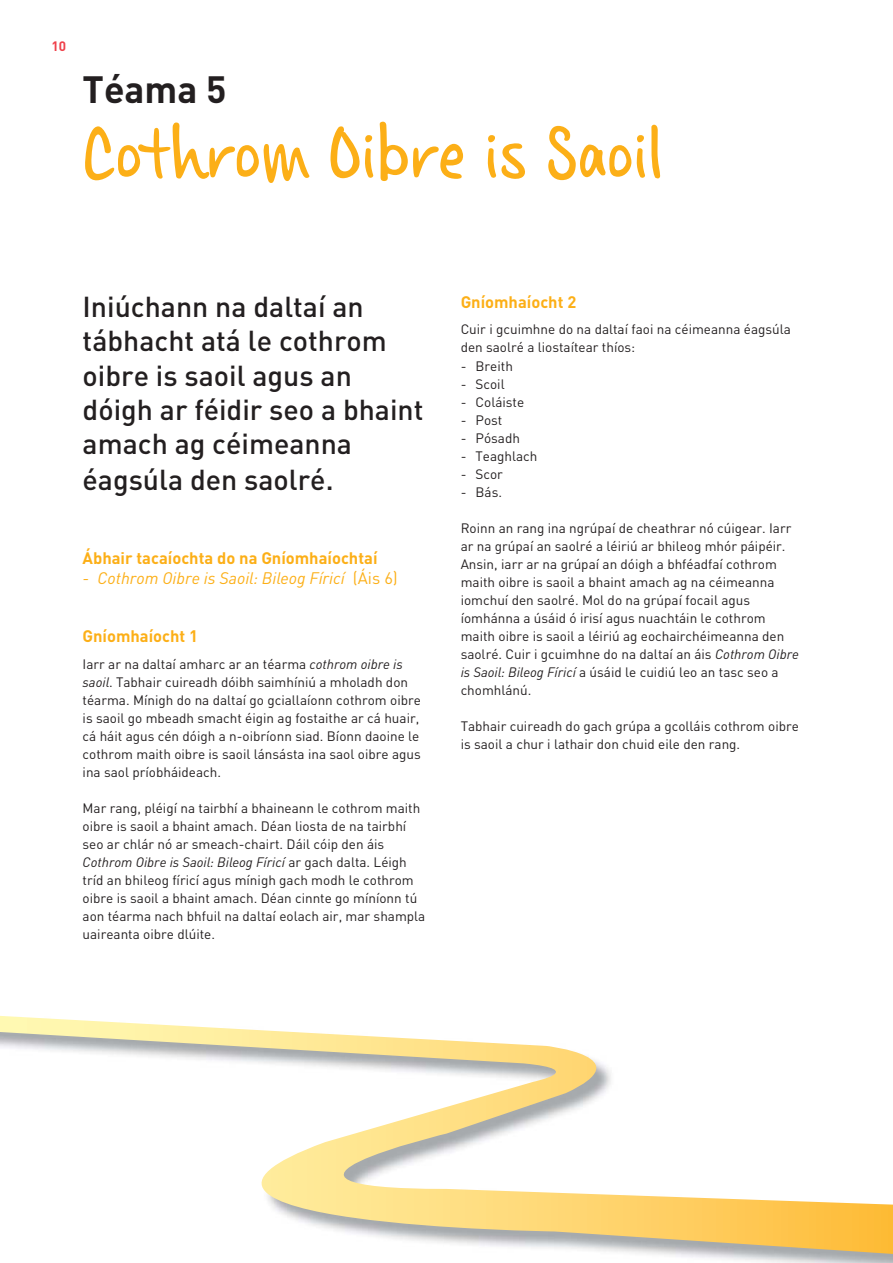
<style>
.page{position:relative;width:893px;height:1263px;background:#fff}
.page>*{position:absolute;margin:0;border:0;box-sizing:border-box;transform-origin:0 0}
.t1{font:105px "Casino Hand";color:#fcaf17}
.t2{font:700 37.5px "DIN Pro";color:#231f20}
.t3{font:500 28.5px/34.5px "DIN Pro";color:#231f20}
.t4{font:700 16.5px "DIN Pro";color:#fcaf17}
.t5{font:italic 16.5px "DIN Pro";color:#fcaf17}
.t6{font:13.5px/18px "DIN Pro";color:#231f20}
.t7{font:700 13.5px "DIN Pro";color:#ef404a}
.s1{font-style:normal}
.s2{font-style:italic}
</style>
<div class="page">
<svg style="left:0;top:1016px;width:892px;height:238px"></svg>
<p class="t7" style="left:51px;top:42px;width:16px">10</p>
<h2 class="t2" style="left:83px;top:77px;width:145px">Téama 5</h2>
<h1 class="t1" style="left:83px;top:81px;width:582px">Cothrom Oibre is Saoil</h1>
<h3 class="t3" style="left:83px;top:293px;width:342px">Iniúchann na daltaí an tábhacht atá le cothrom oibre is saoil agus an dóigh ar féidir seo a bhaint amach ag céimeanna éagsúla den saolré.</h3>
<p class="t4" style="left:83px;top:552px;width:296px">Ábhair tacaíochta do na Gníomhaíochtaí</p>
<p class="t5" style="left:83px;top:572px;width:317px">- Cothrom Oibre is Saoil: Bileog Fíricí <span class="s1">(Áis 6)</span></p>
<p class="t4" style="left:83px;top:630px;width:117px">Gníomhaíocht 1</p>
<p class="t6" style="left:83px;top:656px;width:340px">Iarr ar na daltaí amharc ar an téarma <span class="s2">cothrom oibre is saoil</span>. Tabhair cuireadh dóibh saimhíniú a mholadh don téarma. Mínigh do na daltaí go gciallaíonn cothrom oibre is saoil go mbeadh smacht éigin ag fostaithe ar cá huair, cá háit agus cén dóigh a n-oibríonn siad. Bíonn daoine le cothrom maith oibre is saoil lánsásta ina saol oibre agus ina saol príobháideach.</p>
<p class="t6" style="left:83px;top:800px;width:344px">Mar rang, pléigí na tairbhí a bhaineann le cothrom maith oibre is saoil a bhaint amach. Déan liosta de na tairbhí seo ar chlár nó ar smeach-chairt. Dáil cóip den áis <span class="s2">Cothrom Oibre is Saoil: Bileog Fíricí</span> ar gach dalta. Léigh tríd an bhileog fíricí agus mínigh gach modh le cothrom oibre is saoil a bhaint amach. Déan cinnte go míníonn tú aon téarma nach bhfuil na daltaí eolach air, mar shampla uaireanta oibre dlúite.</p>
<p class="t4" style="left:460px;top:296px;width:117px">Gníomhaíocht 2</p>
<p class="t6" style="left:460px;top:322px;width:331px">Cuir i gcuimhne do na daltaí faoi na céimeanna éagsúla den saolré a liostaítear thíos:</p>
<p class="t6" style="left:460px;top:358px;width:54px">- Breith</p>
<p class="t6" style="left:460px;top:376px;width:46px">- Scoil</p>
<p class="t6" style="left:460px;top:394px;width:65px">- Coláiste</p>
<p class="t6" style="left:460px;top:412px;width:43px">- Post</p>
<p class="t6" style="left:460px;top:430px;width:61px">- Pósadh</p>
<p class="t6" style="left:460px;top:448px;width:78px">- Teaghlach</p>
<p class="t6" style="left:460px;top:466px;width:44px">- Scor</p>
<p class="t6" style="left:460px;top:484px;width:43px">- Bás.</p>
<p class="t6" style="left:460px;top:520px;width:339px">Roinn an rang ina ngrúpaí de cheathrar nó cúigear. Iarr ar na grúpaí an saolré a léiriú ar bhileog mhór páipéir.<br>Ansin, iarr ar na grúpaí an dóigh a bhféadfaí cothrom maith oibre is saoil a bhaint amach ag na céimeanna iomchuí den saolré. Mol do na grúpaí focail agus íomhánna a úsáid ó irisí agus nuachtáin le cothrom maith oibre is saoil a léiriú ag eochairchéimeanna den saolré. Cuir i gcuimhne do na daltaí an áis <span class="s2">Cothrom Oibre is Saoil: Bileog Fíricí</span> a úsáid le cuidiú leo an tasc seo a chomhlánú.</p>
<p class="t6" style="left:460px;top:718px;width:339px">Tabhair cuireadh do gach grúpa a gcolláis cothrom oibre is saoil a chur i lathair don chuid eile den rang.</p>
</div>
